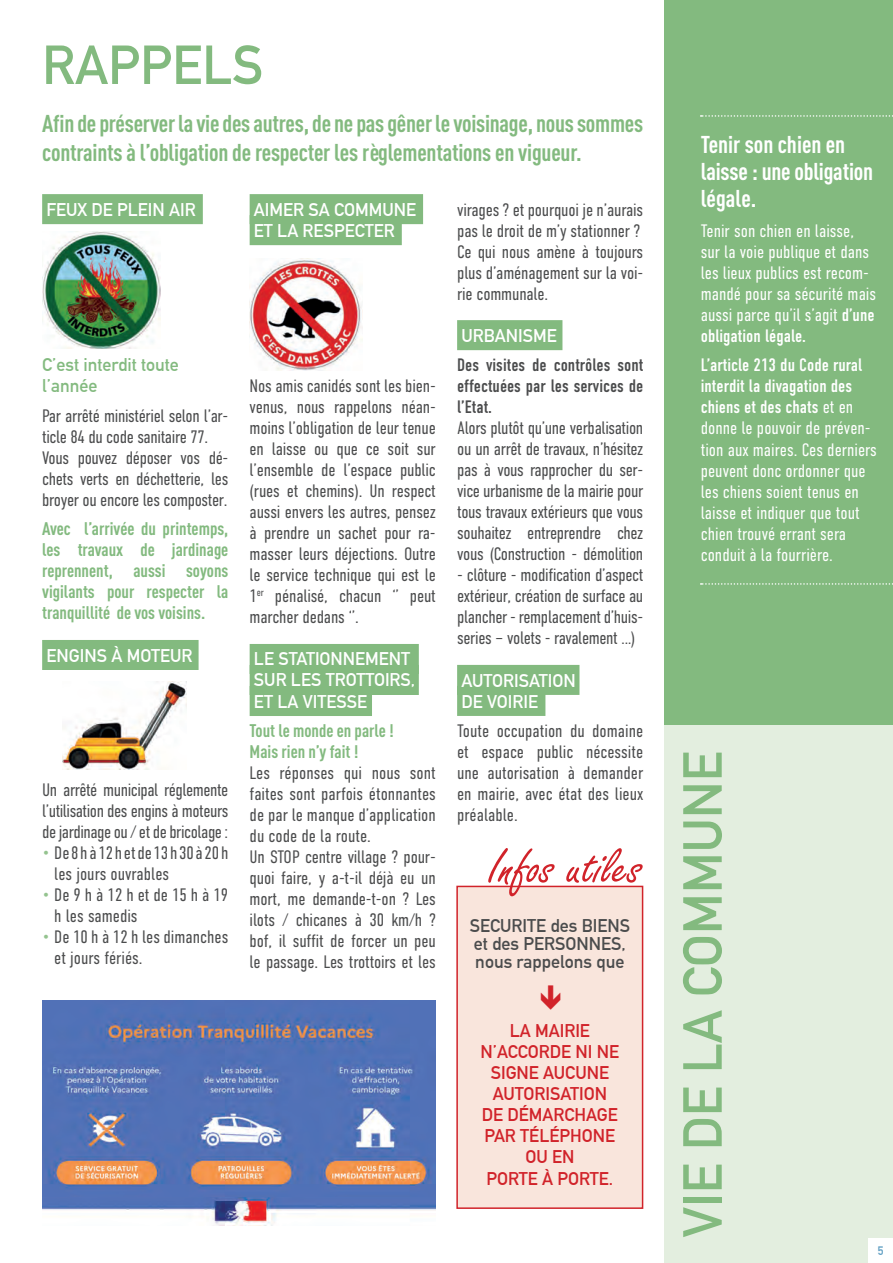
<style>
.page{position:relative;width:893px;height:1263px;background:#fff}
.page>*{position:absolute;margin:0;border:0;box-sizing:border-box;transform-origin:0 0}
.t1{font:700 54px "DIN Alternate";color:#83ba7f}
.t2{font:54px "Freestyle Script";color:#d1232a}
.t3{font:700 24px/28.5px "DIN Cond";letter-spacing:-.01em;color:#83ba7f}
.t4{font:700 24px/27px "DIN Cond";letter-spacing:-.01em;color:#fff}
.t5{font:300 18px/21px "DIN Condensed";letter-spacing:-.01em;color:#4b4c4d}
.t6{font:300 18px/21px "DIN Condensed";color:#fff}
.t7{font:700 18px/21px "DIN Cond";color:#83ba7f;text-align:justify}
.t8{font:700 18px/21px "DIN Alternate";color:#fff}
.t9{font:700 18px/21px "DIN Alternate";color:#d1232a;text-align:center}
.t10{font:18px/21px "DIN Condensed";color:#4b4c4d;text-align:justify}
.t11{font:700 18px/18px "DIN Alternate";color:#4b4c4d}
.t12{font:700 18px/21px "DIN Alternate";color:#83ba7f}
.t13{font:700 12px "DIN Alternate";color:#609fc3}
.s1{color:#94c38f}
.s2{font-weight:400}
</style>
<div class="page">
<div style="left:664px;top:725px;width:228px;height:537px;background:#e3eedf"></div>
<div style="left:867px;top:1237px;width:25px;height:25px;background:#fff"></div>
<div style="left:664px;top:0;width:228px;height:725px;background:#83ba7f"></div>
<img style="left:62px;top:681px;width:125px;height:88px">
<div style="left:42px;top:194px;width:161px;height:30px;background:#83ba7f"></div>
<div style="left:42px;top:639px;width:156px;height:30px;background:#83ba7f"></div>
<div style="left:249px;top:194px;width:174px;height:30px;background:#83ba7f"></div>
<div style="left:249px;top:215px;width:152px;height:30px;background:#83ba7f"></div>
<div style="left:249px;top:643px;width:169px;height:30px;background:#83ba7f"></div>
<div style="left:249px;top:664px;width:169px;height:30px;background:#83ba7f"></div>
<div style="left:249px;top:685px;width:123px;height:30px;background:#83ba7f"></div>
<div style="left:457px;top:320px;width:105px;height:30px;background:#83ba7f"></div>
<div style="left:457px;top:664px;width:122px;height:30px;background:#83ba7f"></div>
<div style="left:457px;top:685px;width:88px;height:30px;background:#83ba7f"></div>
<img style="left:42px;top:231px;width:118px;height:117px">
<img style="left:249px;top:258px;width:113px;height:112px">
<svg style="left:700px;top:115px;width:193px;height:2px"></svg>
<svg style="left:700px;top:583px;width:193px;height:1px"></svg>
<img style="left:42px;top:1000px;width:393px;height:225px">
<div style="left:456px;top:885px;width:187px;height:323px;background:#f9e5dc;border:2px solid #d1232a"></div>
<h1 class="t1" style="left:42px;top:24px;width:222px">RAPPELS</h1>
<h2 class="t3" style="left:42px;top:109px;width:602px">Afin de préserver la vie des autres, de ne pas gêner le voisinage, nous sommes contraints à l’obligation de respecter les règlementations en vigueur.</h2>
<p class="t8" style="left:46px;top:197px;width:151px">FEUX DE PLEIN AIR</p>
<p class="t8" style="left:254px;top:197px;width:164px">AIMER SA COMMUNE<br>ET LA RESPECTER</p>
<p class="t5" style="left:457px;top:199px;width:188px">virages ? et pourquoi je n’aurais pas le droit de m’y stationner ?<br>Ce qui nous amène à toujours plus d’aménagement sur la voi&shy;rie communale.</p>
<p class="t8" style="left:461px;top:323px;width:97px">URBANISME</p>
<p class="t10" style="left:457px;top:355px;width:188px">Des visites de contrôles sont effectuées par les services de l’Etat.</p>
<p class="t5" style="left:457px;top:417px;width:188px;text-align:justify">Alors plutôt qu’une verbalisation ou un arrêt de travaux, n’hésitez pas à vous rapprocher du ser&shy;vice urbanisme de la mairie pour tous travaux extérieurs que vous souhaitez entreprendre chez vous (Construction - démolition</p>
<p class="t5" style="left:457px;top:564px;width:188px;text-align:justify">- clôture - modification d’aspect extérieur, création de surface au plancher - remplacement d’huis&shy;series – volets - ravalement …)</p>
<p class="t8" style="left:461px;top:668px;width:116px">AUTORISATION<br>DE VOIRIE</p>
<p class="t5" style="left:457px;top:720px;width:188px;text-align:justify">Toute occupation du domaine et espace public nécessite une autorisation à demander en mairie, avec état des lieux préalable.</p>
<p class="t12" style="left:42px;top:353px;width:138px">C’est interdit toute l’année</p>
<p class="t5" style="left:42px;top:405px;width:188px">Par arrêté ministériel selon l’ar&shy;ticle 84 du code sanitaire 77.<br>Vous pouvez déposer vos dé&shy;chets verts en déchetterie, les broyer ou encore les composter.</p>
<p class="t7" style="left:42px;top:518px;width:188px">Avec l’arrivée du printemps, les travaux de jardinage reprennent, aussi soyons vigilants pour respecter la tranquillité de vos voisins.</p>
<p class="t8" style="left:46px;top:643px;width:147px">ENGINS À MOTEUR</p>
<p class="t5" style="left:249px;top:375px;width:188px;text-align:justify">Nos amis canidés sont les bien&shy;venus, nous rappelons néan&shy;moins l’obligation de leur tenue en laisse ou que ce soit sur l’ensemble de l’espace public (rues et chemins). Un respect aussi envers les autres, pensez à prendre un sachet pour ra&shy;masser leurs déjections. Outre le service technique qui est le 1<sup>er</sup> pénalisé, chacun ‘’ peut marcher dedans ‘’.</p>
<p class="t8" style="left:254px;top:647px;width:163px">LE STATIONNEMENT<br>SUR LES TROTTOIRS,<br>ET LA VITESSE</p>
<p class="t7" style="left:249px;top:719px;width:146px">Tout le monde en parle !<br>Mais rien n’y fait !</p>
<p class="t5" style="left:249px;top:762px;width:188px">Les réponses qui nous sont faites sont parfois étonnantes de par le manque d’application du code de la route.<br>Un STOP centre village ? pour&shy;quoi faire, y a-t-il déjà eu un mort, me demande-t-on ? Les ilots / chicanes à 30 km/h ? bof, il suffit de forcer un peu le passage. Les trottoirs et les</p>
<p class="t5" style="left:42px;top:779px;width:188px;text-align:justify">Un arrêté municipal réglemente l’utilisation des engins à moteurs de jardinage ou / et de bricolage :</p>
<p class="t5" style="left:54px;top:842px;width:175px;text-indent:-12px"><span class="s1">•</span> De 8 h à 12 h et de 13 h 30 à 20 h les jours ouvrables</p>
<p class="t5" style="left:54px;top:884px;width:175px;text-indent:-12px"><span class="s1">•</span> De 9 h à 12 h et de 15 h à 19 h les samedis</p>
<p class="t5" style="left:54px;top:926px;width:175px;text-indent:-12px"><span class="s1">•</span> De 10 h à 12 h les dimanches et jours fériés.</p>
<h1 class="t2" style="left:488px;top:837px;width:156px">Infos utiles</h1>
<p class="t11" style="left:469px;top:914px;width:162px">SECURITE des BIENS et des PERSONNES, nous rappelons que</p>
<p class="t9" style="left:480px;top:1019px;width:140px">LA MAIRIE<br>N’ACCORDE NI NE<br>SIGNE AUCUNE<br>AUTORISATION<br>DE DÉMARCHAGE<br>PAR TÉLÉPHONE<br>OU EN<br>PORTE À PORTE.</p>
<h2 class="t4" style="left:700px;top:130px;width:174px">Tenir son chien en laisse : une obligation légale.</h2>
<p class="t6" style="left:700px;top:220px;width:177px">Tenir son chien en laisse, sur la voie publique et dans les lieux publics est recom&shy;mandé pour sa sécurité mais aussi parce qu’il s’agit <span class="s2">d’une obligation légale.</span></p>
<p class="t6" style="left:700px;top:355px;width:177px"><span class="s2">L’article 213 du Code rural interdit la divagation des chiens et des chats</span> et en donne le pouvoir de préven&shy;tion aux maires. Ces derniers peuvent donc ordonner que les chiens soient tenus en laisse et indiquer que tout chien trouvé errant sera conduit à la fourrière.</p>
<h1 class="t1" style="left:661px;top:1236px;width:487px;rotate:-90deg">VIE DE LA COMMUNE</h1>
<p class="t13" style="left:877px;top:1241px;width:7px">5</p>
</div>
